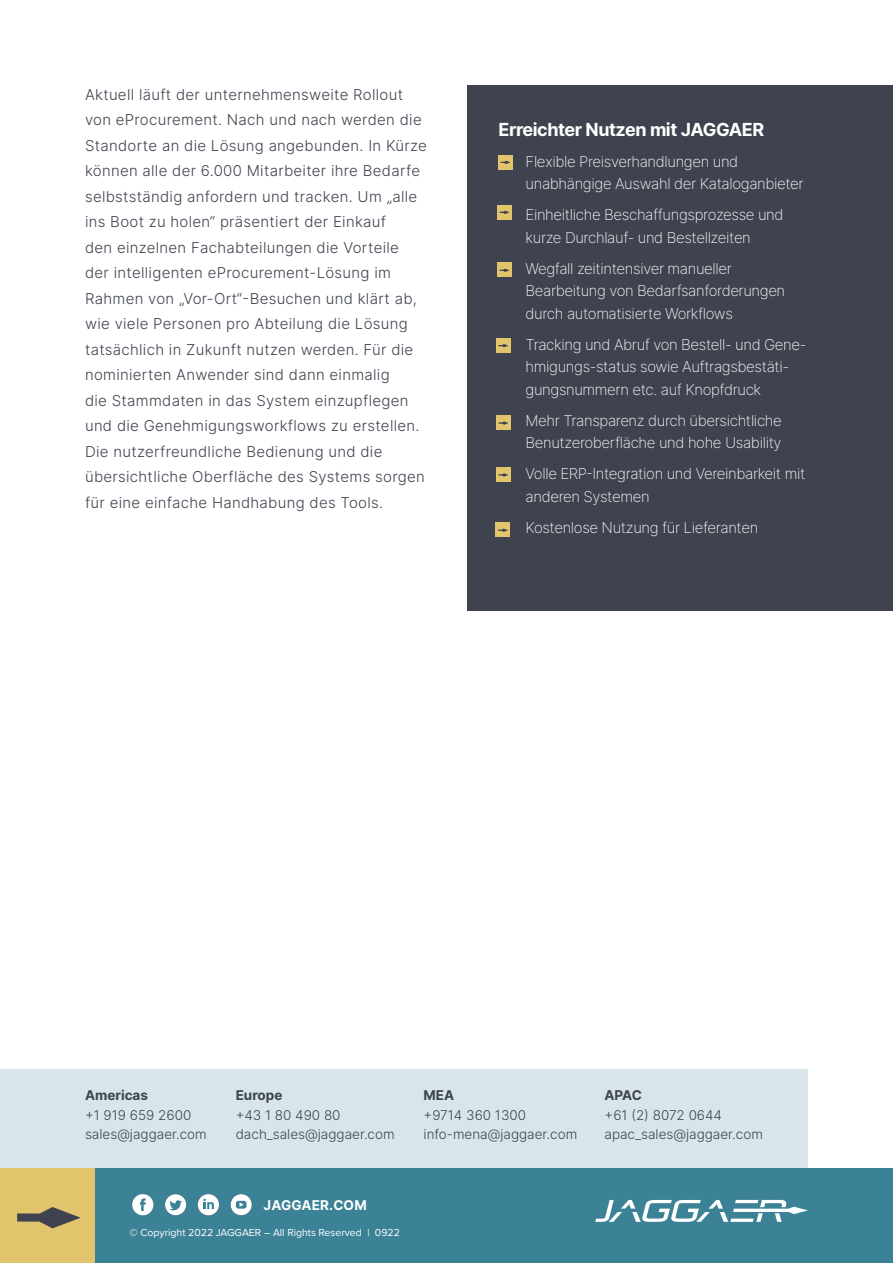
<style>
.page{position:relative;width:893px;height:1263px;background:#fff}
.page>*{position:absolute;margin:0;border:0;box-sizing:border-box;transform-origin:0 0}
.t1{font:700 18px "Inter";letter-spacing:-.025em;color:#fff}
.t2{font:300 15px/25.5px "Inter";letter-spacing:.02em;color:#3e434f}
.t3{font:200 15px/22.5px "Inter";letter-spacing:-.025em;color:#fff}
.t4{font:300 13.5px/19.5px "Inter";color:#3e434f}
.t5{font:700 13.5px "Inter";color:#3e434f}
.t6{font:700 13.5px "Inter";letter-spacing:.01em;color:#fff}
.t7{font:10.5px "Proxima Nova";color:#fff}
</style>
<div class="page">
<div style="left:0;top:1069px;width:808px;height:99px;background:#d8e6ea"></div>
<div style="left:95px;top:1168px;width:798px;height:95px;background:#3c8296"></div>
<div style="left:0;top:1168px;width:95px;height:95px;background:#e2c46d"></div>
<svg style="left:17px;top:1207px;width:64px;height:21px"></svg>
<div style="left:231px;top:1194px;width:21px;height:21px;background:#fff;border-radius:50%"></div>
<svg style="left:236px;top:1201px;width:11px;height:7px"></svg>
<svg style="left:240px;top:1202px;width:3px;height:5px"></svg>
<div style="left:165px;top:1194px;width:21px;height:21px;background:#fff;border-radius:50%"></div>
<svg style="left:169px;top:1200px;width:13px;height:10px"></svg>
<div style="left:198px;top:1194px;width:21px;height:21px;background:#fff;border-radius:50%"></div>
<svg style="left:203px;top:1198px;width:11px;height:11px"></svg>
<svg style="left:595px;top:1200px;width:213px;height:22px"></svg>
<div style="left:468px;top:85px;width:425px;height:525px;background:#3e434f"></div>
<div style="left:498px;top:155px;width:15px;height:14px;background:#e2c46d"></div>
<svg style="left:501px;top:161px;width:10px;height:3px"></svg>
<div style="left:497px;top:205px;width:15px;height:14px;background:#e2c46d"></div>
<svg style="left:500px;top:211px;width:9px;height:3px"></svg>
<div style="left:497px;top:262px;width:15px;height:15px;background:#e2c46d"></div>
<svg style="left:500px;top:269px;width:9px;height:3px"></svg>
<div style="left:495px;top:522px;width:15px;height:15px;background:#e2c46d"></div>
<svg style="left:498px;top:528px;width:10px;height:4px"></svg>
<div style="left:496px;top:338px;width:15px;height:15px;background:#e2c46d"></div>
<svg style="left:498px;top:344px;width:10px;height:3px"></svg>
<div style="left:496px;top:415px;width:15px;height:15px;background:#e2c46d"></div>
<svg style="left:498px;top:421px;width:10px;height:4px"></svg>
<div style="left:496px;top:467px;width:15px;height:15px;background:#e2c46d"></div>
<svg style="left:498px;top:473px;width:10px;height:4px"></svg>
<div style="left:132px;top:1194px;width:21px;height:21px;background:#fff;border-radius:50%"></div>
<svg style="left:140px;top:1198px;width:6px;height:13px"></svg>
<p class="t2" style="left:85px;top:81px;width:343px">Aktuell läuft der unternehmensweite Rollout von eProcurement. Nach und nach werden die Standorte an die Lösung angebunden. In Kürze können alle der 6.000 Mitarbeiter ihre Bedarfe selbstständig anfordern und tracken. Um „alle ins Boot zu holen“ präsentiert der Einkauf<br>den einzelnen Fachabteilungen die Vorteile<br>der intelligenten eProcurement-Lösung im Rahmen von „Vor-Ort“-Besuchen und klärt ab, wie viele Personen pro Abteilung die Lösung tatsächlich in Zukunft nutzen werden. Für die nominierten Anwender sind dann einmalig<br>die Stammdaten in das System einzupflegen und die Genehmigungsworkflows zu erstellen.<br>Die nutzerfreundliche Bedienung und die übersichtliche Oberfläche des Systems sorgen für eine einfache Handhabung des Tools.</p>
<p class="t1" style="left:499px;top:116px;width:267px">Erreichter Nutzen mit JAGGAER</p>
<p class="t3" style="left:526px;top:150px;width:280px;text-indent:-27px">• Flexible Preisverhandlungen und unabhängige Auswahl der Kataloganbieter</p>
<p class="t3" style="left:499px;top:203px;width:286px;text-align:center">• Einheitliche Beschaffungsprozesse und kurze Durchlauf- und Bestellzeiten</p>
<p class="t3" style="left:526px;top:257px;width:261px;text-indent:-27px">• Wegfall zeitintensiver manueller<br>Bearbeitung von Bedarfsanforderungen durch automatisierte Workflows</p>
<p class="t3" style="left:526px;top:333px;width:282px;text-indent:-27px">• Tracking und Abruf von Bestell- und Gene&shy;hmigungs-status sowie Auftragsbestäti&shy;gungsnummern etc. auf Knopfdruck</p>
<p class="t3" style="left:499px;top:409px;width:285px;text-align:right">• Mehr Transparenz durch übersichtliche<br>Benutzeroberfläche und hohe Usability</p>
<p class="t3" style="left:526px;top:463px;width:281px;text-indent:-27px">• Volle ERP-Integration und Vereinbarkeit mit anderen Systemen</p>
<p class="t3" style="left:499px;top:516px;width:261px">• Kostenlose Nutzung für Lieferanten</p>
<p class="t5" style="left:85px;top:1085px;width:65px">Americas</p>
<p class="t4" style="left:85px;top:1105px;width:123px">+1 919 659 2600 sales@jaggaer.com</p>
<p class="t5" style="left:236px;top:1085px;width:48px">Europe</p>
<p class="t4" style="left:236px;top:1105px;width:160px">+43 1 80 490 80 dach_sales@jaggaer.com</p>
<p class="t6" style="left:263px;top:1195px;width:105px">JAGGAER.COM</p>
<p class="t7" style="left:130px;top:1225px;width:272px">© Copyright 2022 JAGGAER – All Rights Reserved | 0922</p>
<p class="t5" style="left:424px;top:1085px;width:32px">MEA</p>
<p class="t4" style="left:424px;top:1105px;width:155px">+9714 360 1300 info-mena@jaggaer.com</p>
<p class="t5" style="left:604px;top:1085px;width:39px">APAC</p>
<p class="t4" style="left:604px;top:1105px;width:160px">+61 (2) 8072 0644 apac_sales@jaggaer.com</p>
</div>
